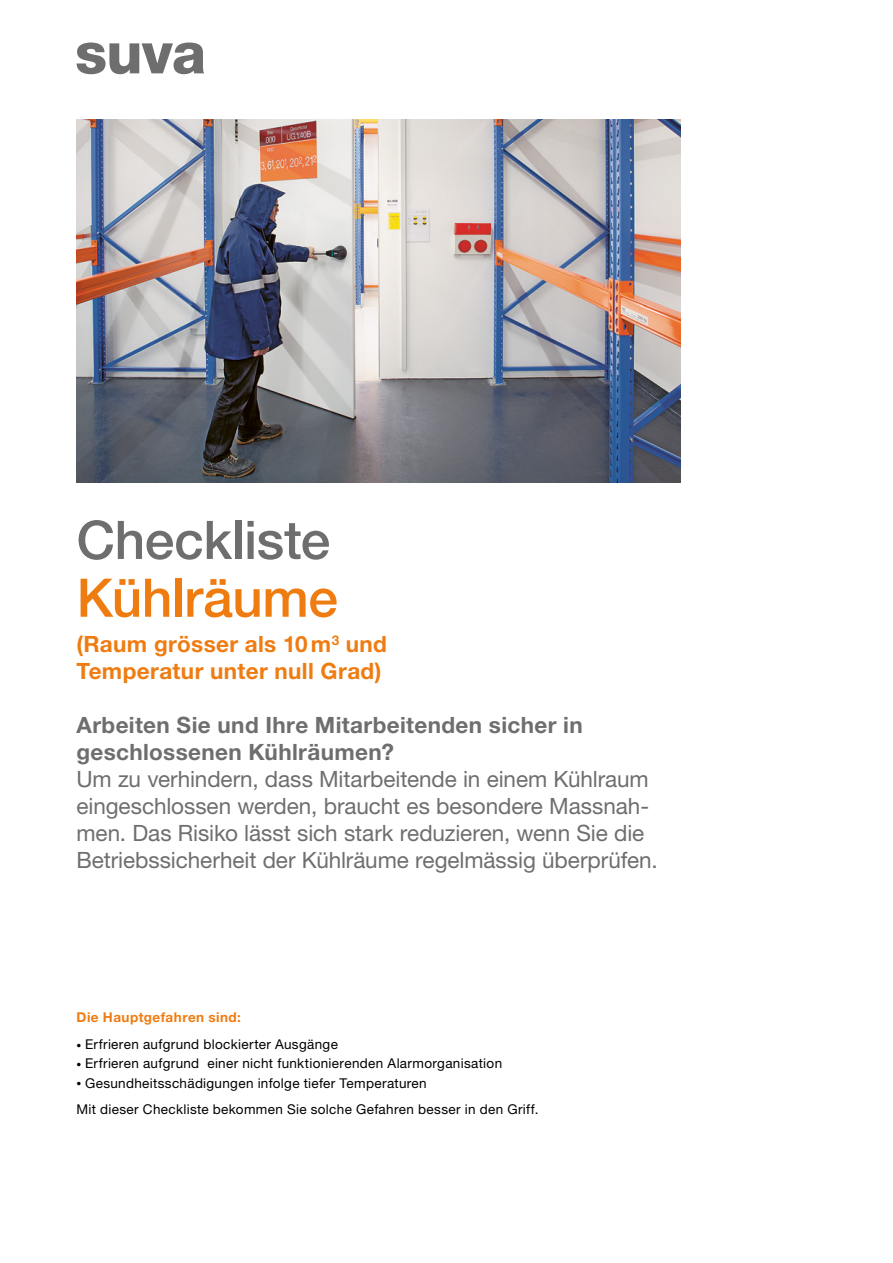
<style>
.page{position:relative;width:893px;height:1263px;background:#fff}
.page>*{position:absolute;margin:0;border:0;box-sizing:border-box;transform-origin:0 0}
.t1{font:500 53.25px "Helvetica Neue LT Std";letter-spacing:-.01em;color:#6e6e6e}
.t2{font:500 53.25px "Helvetica Neue LT Std";letter-spacing:-.01em;color:#ef7c11}
.t3{font:22.5px/27px "Helvetica Neue LT Std";letter-spacing:-.005em;color:#6e6e6e}
.t4{font:700 22.5px/27px "Helvetica Neue LT Std";letter-spacing:.015em;color:#6e6e6e}
.t5{font:700 22.5px/27px "Helvetica Neue LT Std";letter-spacing:.015em;color:#ef7c11}
.t6{font:13.5px/26.5px "Helvetica Neue LT Std";letter-spacing:.025em;color:#000}
.t7{font:700 13.5px "Helvetica Neue LT Std";letter-spacing:.035em;color:#ef7c11}
.s1{font-weight:300;font-size:9.75px}
</style>
<div class="page">
<svg style="left:77px;top:43px;width:127px;height:31px"></svg>
<img style="left:77px;top:119px;width:603px;height:364px">
<h1 class="t1" style="left:77px;top:508px;width:255px">Checkliste</h1>
<h1 class="t2" style="left:77px;top:566px;width:263px">Kühlräume</h1>
<h2 class="t5" style="left:77px;top:630px;width:312px">(Raum grösser als 10m<sup>3</sup> und<br>Temperatur unter null Grad)</h2>
<h2 class="t4" style="left:77px;top:711px;width:508px">Arbeiten Sie und Ihre Mitarbeitenden sicher in geschlossenen Kühlräumen?</h2>
<h2 class="t3" style="left:77px;top:765px;width:583px">Um zu verhindern, dass Mitarbeitende in einem Kühlraum eingeschlossen werden, braucht es besondere Massnah&shy;men. Das Risiko lässt sich stark reduzieren, wenn Sie die Betriebssicherheit der Kühlräume regelmässig überprüfen.</h2>
<p class="t7" style="left:77px;top:1008px;width:166px">Die Hauptgefahren sind:</p>
<p class="t6" style="left:77px;top:1031px;width:263px"><span class="s1">•</span> Erfrieren aufgrund blockierter Ausgänge</p>
<p class="t6" style="left:77px;top:1050px;width:427px"><span class="s1">•</span> Erfrieren aufgrund einer nicht funktionierenden Alarmorganisation</p>
<p class="t6" style="left:77px;top:1069px;width:463px"><span class="s1">•</span> Gesundheitsschädigungen infolge tiefer Temperaturen<br>Mit dieser Checkliste bekommen Sie solche Gefahren besser in den Griff.</p>
</div>
